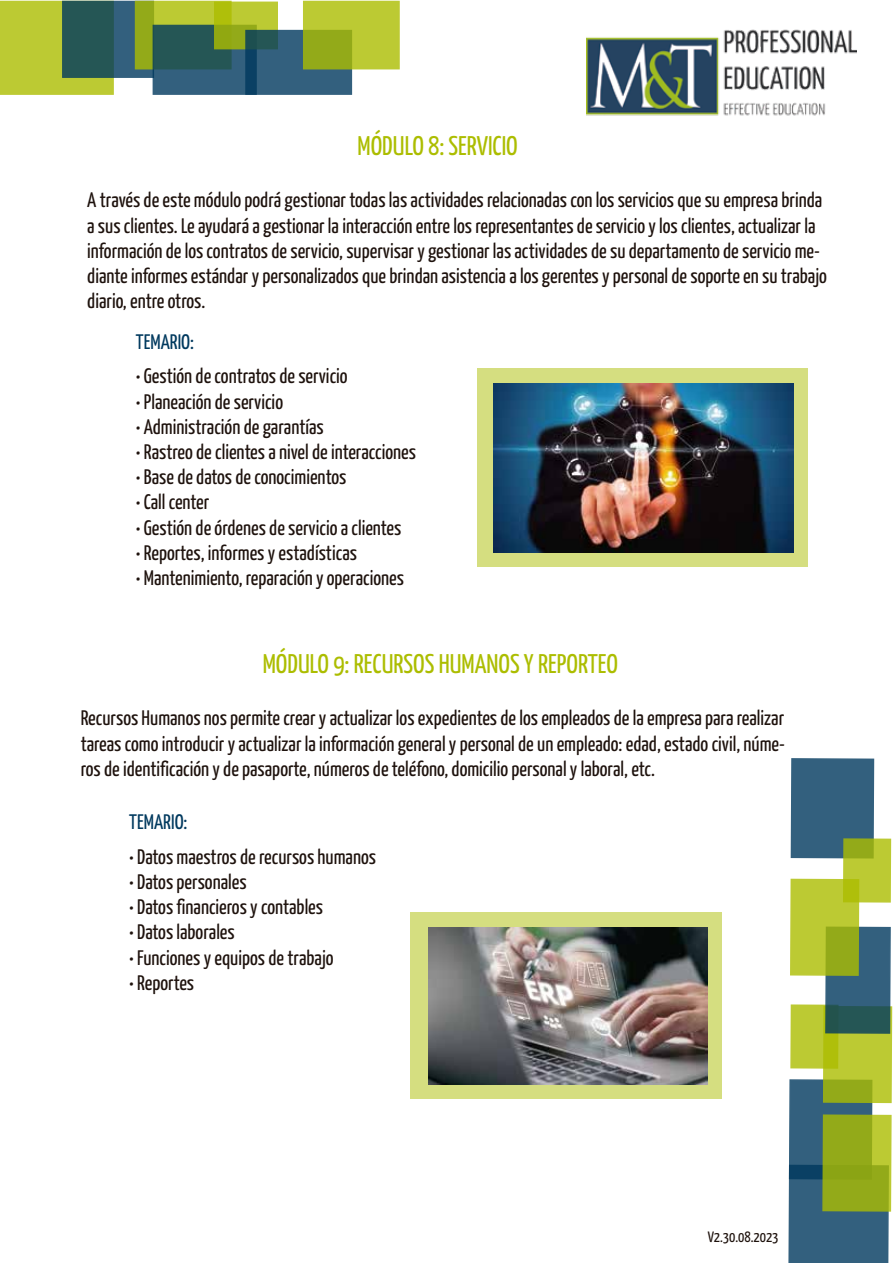
<style>
.page{position:relative;width:893px;height:1263px;background:#fff}
.page>*{position:absolute;margin:0;border:0;box-sizing:border-box;transform-origin:0 0}
.t1{font:27px "Yanone Kaffeesatz";color:#acbd00}
.t2{font:21px/25.2px "Yanone Kaffeesatz";color:#1e120d}
.t3{font:21px "Yanone Kaffeesatz";color:#00395e}
.t4{font:15px "Yanone Kaffeesatz";color:#1e120d}
</style>
<div class="page">
<div style="left:0;top:1px;width:114px;height:94px;background:#bcca33"></div>
<svg style="left:62px;top:1px;width:91px;height:77px;background:#295961"></svg>
<svg style="left:135px;top:1px;width:97px;height:68px;background:#a7b927"></svg>
<svg style="left:153px;top:25px;width:92px;height:70px;background:#2b5a67"></svg>
<svg style="left:214px;top:2px;width:64px;height:47px;background:#abbc21"></svg>
<svg style="left:245px;top:30px;width:107px;height:65px;background:#2d5b75"></svg>
<svg style="left:303px;top:1px;width:97px;height:68px;background:#b0c02b"></svg>
<svg style="left:788px;top:879px;width:104px;height:384px;background:#809c5a"></svg>
<div style="left:791px;top:758px;width:83px;height:100px;background:#33607e"></div>
<svg style="left:846px;top:841px;width:42px;height:58px;background:#b2c229"></svg>
<div style="left:843px;top:838px;width:48px;height:64px;border:2px solid #acbd00"></div>
<div style="left:477px;top:368px;width:331px;height:199px;background:#d5de80"></div>
<div style="left:411px;top:913px;width:311px;height:186px;background:#d5de80"></div>
<img style="left:587px;top:29px;width:270px;height:87px">
<img style="left:493px;top:383px;width:300px;height:169px">
<img style="left:428px;top:927px;width:280px;height:157px">
<p class="t1" style="left:358px;top:129px;width:162px">MÓDULO 8: SERVICIO</p>
<p class="t2" style="left:87px;top:187px;width:741px">A través de este módulo podrá gestionar todas las actividades relacionadas con los servicios que su empresa brinda a sus clientes. Le ayudará a gestionar la interacción entre los representantes de servicio y los clientes, actualizar la información de los contratos de servicio, supervisar y gestionar las actividades de su departamento de servicio me&shy;diante informes estándar y personalizados que brindan asistencia a los gerentes y personal de soporte en su trabajo diario, entre otros.</p>
<p class="t3" style="left:136px;top:329px;width:60px">TEMARIO:</p>
<p class="t2" style="left:136px;top:363px;width:213px">• Gestión de contratos de servicio</p>
<p class="t2" style="left:136px;top:388px;width:149px">• Planeación de servicio</p>
<p class="t2" style="left:136px;top:413px;width:189px">• Administración de garantías</p>
<p class="t2" style="left:136px;top:438px;width:282px">• Rastreo de clientes a nivel de interacciones</p>
<p class="t2" style="left:136px;top:464px;width:212px">• Base de datos de conocimientos</p>
<p class="t2" style="left:136px;top:489px;width:75px">• Call center</p>
<p class="t2" style="left:136px;top:514px;width:267px">• Gestión de órdenes de servicio a clientes</p>
<p class="t2" style="left:136px;top:539px;width:223px">• Reportes, informes y estadísticas</p>
<p class="t2" style="left:136px;top:564px;width:270px">• Mantenimiento, reparación y operaciones</p>
<p class="t1" style="left:263px;top:647px;width:357px">MÓDULO 9: RECURSOS HUMANOS Y REPORTEO</p>
<p class="t2" style="left:81px;top:705px;width:706px;text-align:justify">Recursos Humanos nos permite crear y actualizar los expedientes de los empleados de la empresa para realizar tareas como introducir y actualizar la información general y personal de un empleado: edad, estado civil, núme&shy;ros de identificación y de pasaporte, números de teléfono, domicilio personal y laboral, etc.</p>
<p class="t3" style="left:129px;top:809px;width:60px">TEMARIO:</p>
<p class="t2" style="left:129px;top:843px;width:248px">• Datos maestros de recursos humanos</p>
<p class="t2" style="left:129px;top:868px;width:119px">• Datos personales</p>
<p class="t2" style="left:129px;top:894px;width:195px">• Datos financieros y contables</p>
<p class="t2" style="left:129px;top:919px;width:107px">• Datos laborales</p>
<p class="t2" style="left:129px;top:944px;width:206px">• Funciones y equipos de trabajo</p>
<p class="t2" style="left:129px;top:969px;width:66px">• Reportes</p>
<p class="t4" style="left:708px;top:1228px;width:72px">V2.30.08.2023</p>
</div>
